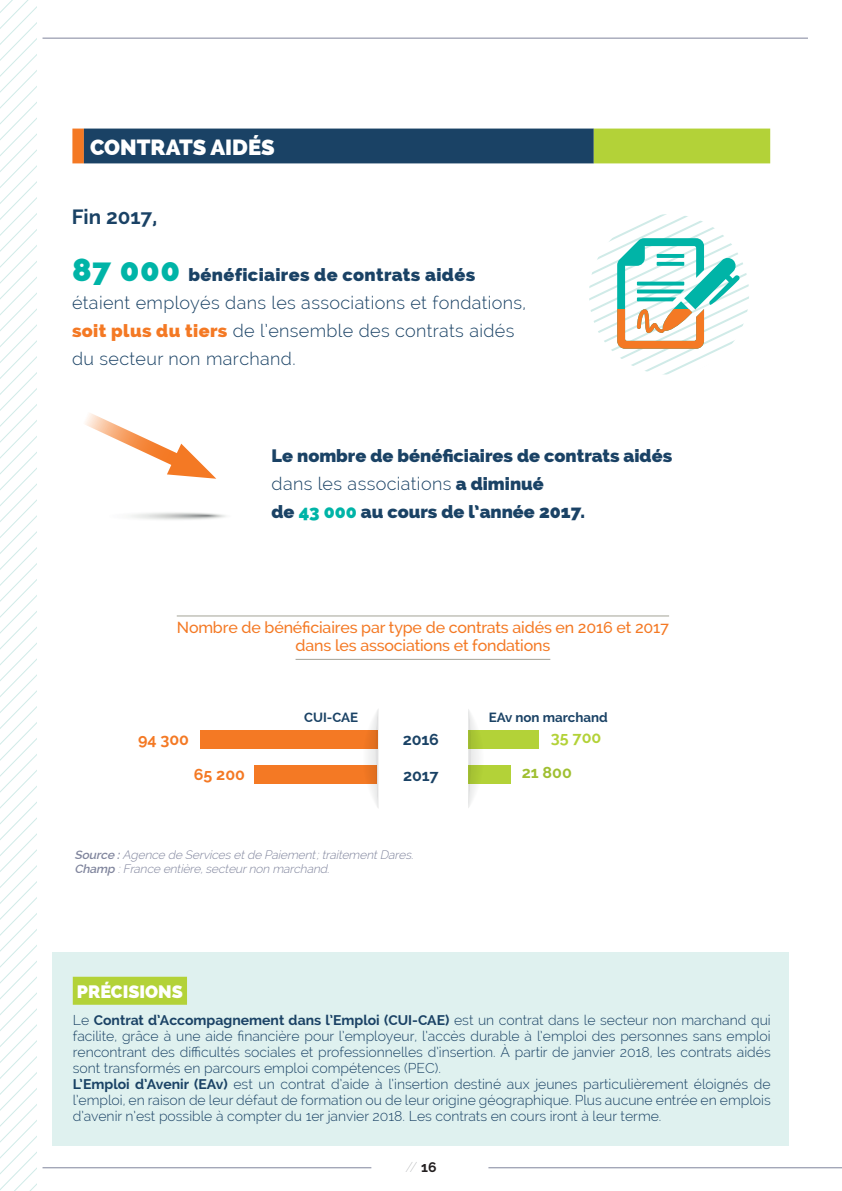
<style>
.page{position:relative;width:842px;height:1191px;background:#fff}
.page>*{position:absolute;margin:0;border:0;box-sizing:border-box;transform-origin:0 0}
.t1{font:800 22px "Raleway";color:#fff}
.t2{font:700 20.6px "Raleway";color:#1a4265}
.t3{font:300 18px/28px "Raleway";letter-spacing:.02em;color:#1a4265}
.t4{font:800 18px/28px "Raleway";color:#1a4265}
.t5{font:800 18px "Raleway";color:#fff}
.t6{font:500 16px/18px "Raleway";letter-spacing:-.01em;color:#f47924;text-align:center}
.t7{font:700 16px "Raleway";color:#f47924}
.t8{font:700 16px "Raleway";letter-spacing:-.01em;color:#1a4265}
.t9{font:700 16px "Raleway";color:#b3d238}
.t10{font:700 16px "Raleway";color:#9fbf31}
.t11{font:300 14px/16px "Raleway";color:#1a4265}
.t12{font:100 14px "Raleway";color:#939598}
.t13{font:700 13.4px "Raleway";color:#1a4265}
.t14{font:italic 300 12px/14.4px "Raleway";color:#80859d}
.s1{font-weight:800;font-size:32px;color:#00b4a7}
.s2{font-weight:800}
.s3{font-weight:800;color:#f47924}
.s4{font-weight:300}
.s5{color:#00b4a7}
.s6{font-weight:600}
.s7{font-weight:700}
.s8{font-weight:700;color:#231f20}
</style>
<div class="page">
<svg style="left:0;top:0;width:37px;height:1191px"></svg>
<hr style="left:488px;top:1167px;width:354px;height:1px;background:#80859d">
<hr style="left:43px;top:1167px;width:328px;height:1px;background:#80859d">
<div style="left:72px;top:129px;width:12px;height:34px;background:#f47924"></div>
<div style="left:84px;top:129px;width:510px;height:34px;background:#1a4265"></div>
<div style="left:594px;top:129px;width:176px;height:34px;background:#b3d238"></div>
<hr style="left:177px;top:615px;width:492px;height:1px;background:#a4a397">
<hr style="left:296px;top:659px;width:254px;height:1px;background:#a4a397">
<div style="left:200px;top:730px;width:178px;height:18px;background:#f47924"></div>
<div style="left:468px;top:730px;width:71px;height:19px;background:#b3d238"></div>
<div style="left:468px;top:765px;width:42px;height:19px;background:#b3d238"></div>
<div style="left:255px;top:765px;width:122px;height:19px;background:#f47924"></div>
<svg style="left:468px;top:709px;width:11px;height:99px"></svg>
<svg style="left:363px;top:710px;width:15px;height:98px"></svg>
<div style="left:52px;top:952px;width:737px;height:193px;background:#dff1ef"></div>
<div style="left:73px;top:976px;width:114px;height:28px;background:#b3d238"></div>
<svg style="left:85px;top:413px;width:131px;height:66px"></svg>
<svg style="left:589px;top:214px;width:160px;height:161px"></svg>
<svg style="left:617px;top:309px;width:104px;height:40px"></svg>
<hr style="left:43px;top:38px;width:765px;height:1px;background:#80859d">
<h1 class="t1" style="left:90px;top:134px;width:186px">CONTRATS AIDÉS</h1>
<h2 class="t2" style="left:72px;top:205px;width:87px">Fin 2017,</h2>
<p class="t3" style="left:72px;top:261px;width:456px"><span class="s1">87 000</span> <span class="s2">bénéficiaires de contrats aidés </span>étaient employés dans les associations et fondations, <span class="s3">soit plus du tiers</span> de l’ensemble des contrats aidés du secteur non marchand.</p>
<p class="t4" style="left:272px;top:441px;width:402px">Le nombre de bénéficiaires de contrats aidés <span class="s4">dans les associations</span> a diminué<br>de <span class="s5">43 000</span> au cours de l’année 2017.</p>
<p class="t6" style="left:177px;top:619px;width:494px">Nombre de bénéficiaires par type de contrats aidés en 2016 et 2017 dans les associations et fondations</p>
<p class="t13" style="left:304px;top:709px;width:56px">CUI-CAE</p>
<p class="t13" style="left:489px;top:709px;width:121px">EAv non marchand</p>
<p class="t8" style="left:403px;top:730px;width:38px">2016</p>
<p class="t8" style="left:403px;top:766px;width:37px">2017</p>
<p class="t7" style="left:138px;top:730px;width:52px">94 300</p>
<p class="t9" style="left:551px;top:728px;width:52px">35 700</p>
<p class="t7" style="left:194px;top:765px;width:53px">65 200</p>
<p class="t10" style="left:522px;top:763px;width:52px">21 800</p>
<p class="t14" style="left:75px;top:847px;width:343px"><span class="s6">Source :</span> Agence de Servicesetde Paiement;traitementDares.<br><span class="s6">Champ</span> :France entière,secteurnon marchand.</p>
<p class="t5" style="left:77px;top:981px;width:108px">PRÉCISIONS</p>
<p class="t11" style="left:73px;top:1012px;width:699px">Le <span class="s7">Contrat d’Accompagnement dans l’Emploi (CUI-CAE)</span> est un contrat dans le secteur non marchand qui facilite, grâce à une aide financière pour l’employeur, l’accès durable à l’emploi des personnes sans emploi rencontrant des difficultés sociales et professionnelles d’insertion. À partir de janvier 2018, les contrats aidés sont transformés en parcours emploi compétences (PEC).<br><span class="s7">L’Emploi d’Avenir (EAv)</span> est un contrat d’aide à l’insertion destiné aux jeunes particulièrement éloignés de l’emploi, en raison de leur défaut de formation ou de leur origine géographique. Plus aucune entrée en emplois d’avenir n’est possible à compter du 1er janvier 2018. Les contrats en cours iront à leur terme.</p>
<p class="t12" style="left:405px;top:1158px;width:33px">// <span class="s8">16</span></p>
</div>
